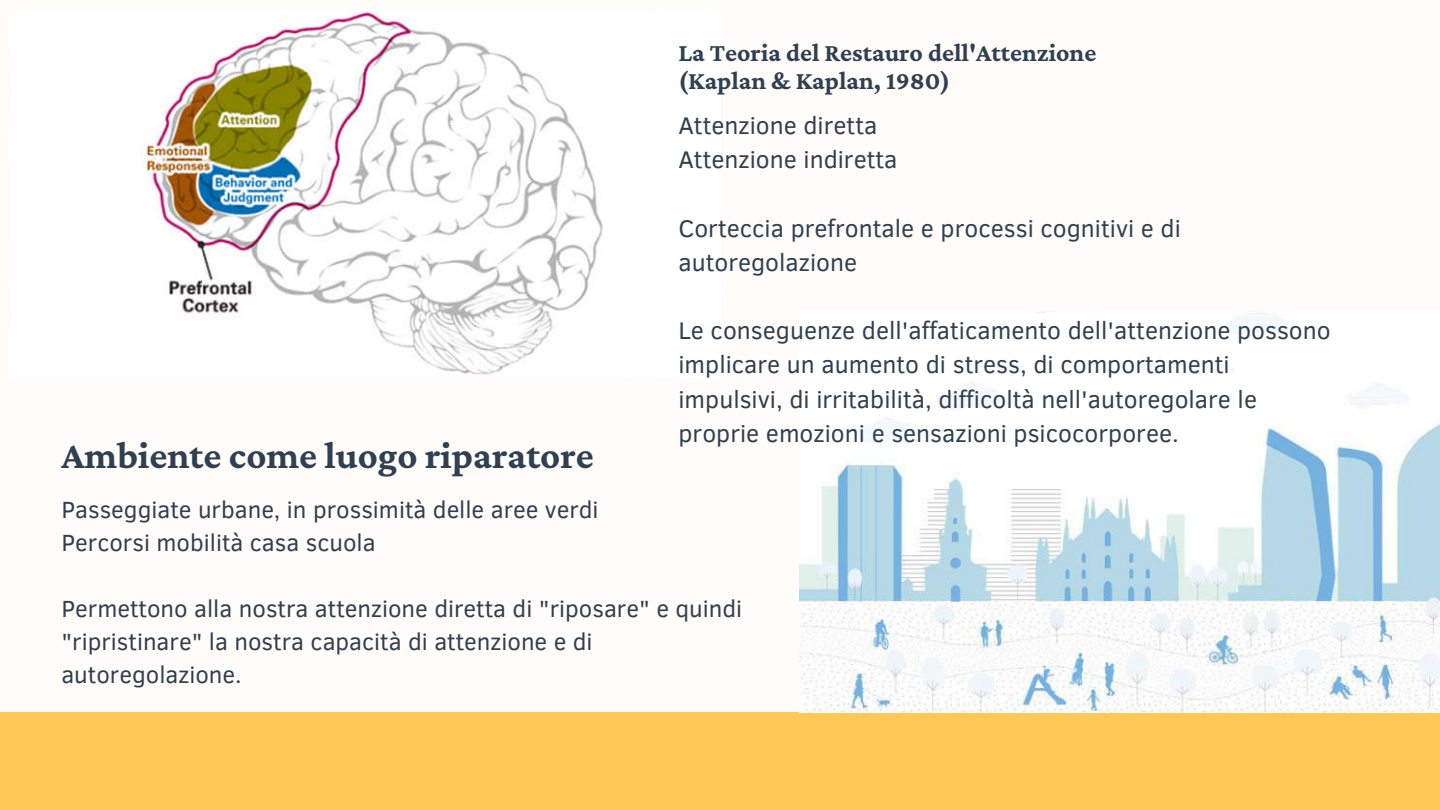
<style>
.page{position:relative;width:1440px;height:810px;background:#fffcf9}
.page>*{position:absolute;margin:0;border:0;box-sizing:border-box;transform-origin:0 0}
.t1{font:700 38.7px "Crimson Pro";color:#2e4052}
.t2{font:700 25.8px "Crimson Pro";color:#2e4052}
.t3{font:24.7px/34.2px "Clear Sans";color:#2e4052}
.t4{font:24px/33px "Clear Sans";color:#2e4052}
</style>
<div class="page">
<div style="left:0;top:712px;width:1440px;height:98px;background:#ffc857"></div>
<img style="left:140px;top:10px;width:463px;height:365px">
<img style="left:799px;top:311px;width:641px;height:402px">
<p class="t2" style="left:678px;top:38px;width:419px">La Teoria del Restauro dell'Attenzione</p>
<p class="t2" style="left:678px;top:66px;width:273px">(Kaplan &amp; Kaplan, 1980)</p>
<p class="t3" style="left:678px;top:107px;width:200px">Attenzione diretta</p>
<p class="t3" style="left:678px;top:141px;width:221px">Attenzione indiretta</p>
<p class="t1" style="left:61px;top:433px;width:534px">Ambiente come luogo riparatore</p>
<p class="t4" style="left:61px;top:492px;width:539px">Passeggiate urbane, in prossimità delle aree verdi</p>
<p class="t4" style="left:61px;top:525px;width:316px">Percorsi mobilità casa scuola</p>
<p class="t3" style="left:678px;top:210px;width:504px">Corteccia prefrontale e processi cognitivi e di autoregolazione</p>
<p class="t3" style="left:678px;top:312px;width:654px">Le conseguenze dell'affaticamento dell'attenzione possono implicare un aumento di stress, di comportamenti impulsivi, di irritabilità, difficoltà nell'autoregolare le proprie emozioni e sensazioni psicocorporee.</p>
<p class="t4" style="left:61px;top:591px;width:682px">Permettono alla nostra attenzione diretta di "riposare" e quindi "ripristinare" la nostra capacità di attenzione e di autoregolazione.</p>
</div>
